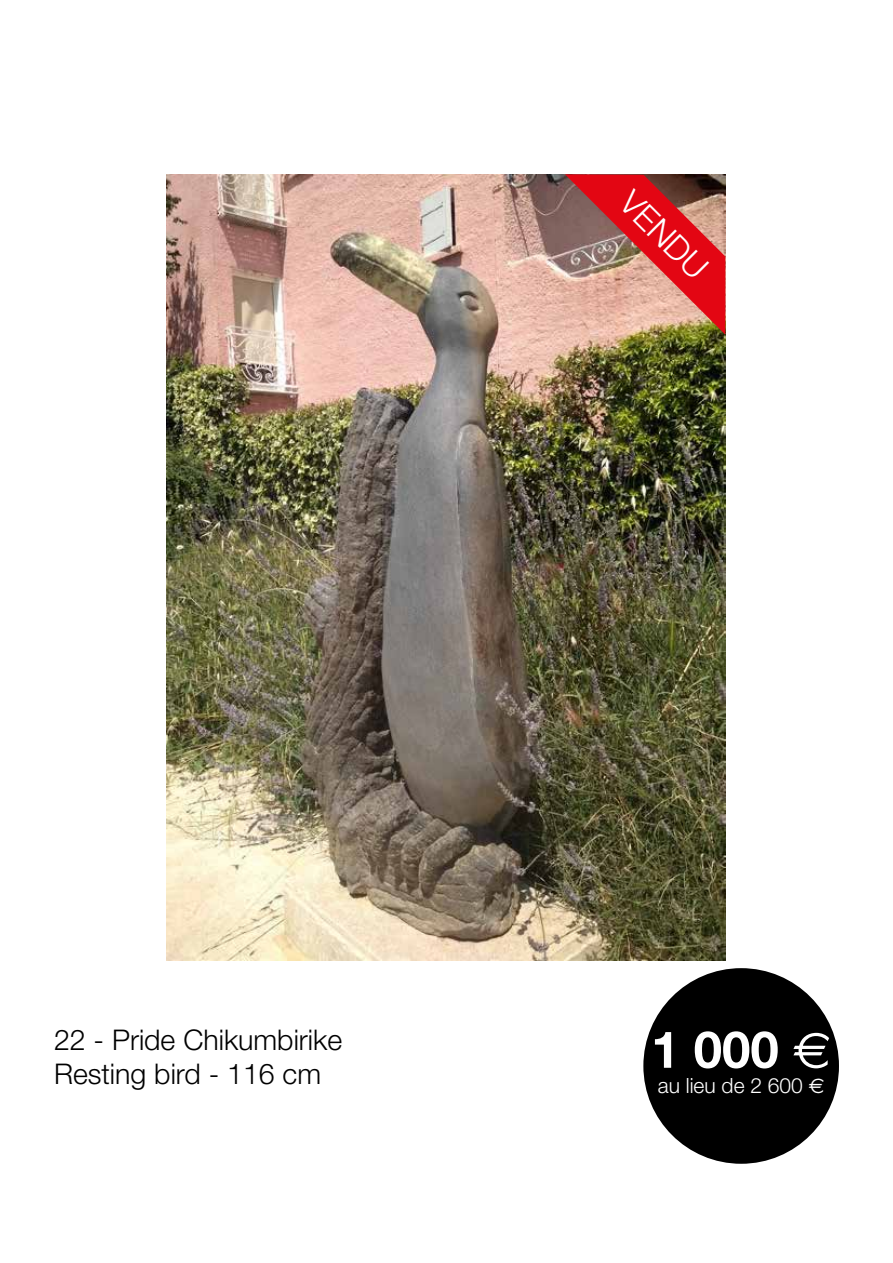
<style>
.page{position:relative;width:893px;height:1263px;background:#fff}
.page>*{position:absolute;margin:0;border:0;box-sizing:border-box;transform-origin:0 0}
.t1{font:700 51px "Helvetica Neue";color:#fff}
.t2{font:300 33.3px "Helvetica Neue";color:#fff}
.t3{font:300 28.5px/34.2px "Helvetica Neue";color:#000}
.t4{font:300 21px "Helvetica Neue";color:#fff}
.s1{font-family:"Euro Sans";font-weight:400}
</style>
<div class="page">
<img style="left:166px;top:174px;width:559px;height:786px">
<div style="left:643px;top:968px;width:196px;height:196px;background:#000;border-radius:50%"></div>
<img style="left:565px;top:174px;width:160px;height:161px">
<p class="t2" style="left:640px;top:182px;width:110px;rotate:45deg">VENDU</p>
<p class="t3" style="left:54px;top:1022px;width:290px">22 - Pride Chikumbirike<br>Resting bird - 116 cm</p>
<h1 class="t1" style="left:651px;top:1018px;width:182px">1 000 <span class="s1">€</span></h1>
<p class="t4" style="left:658px;top:1073px;width:168px">au lieu de 2 600 <span class="s1">€</span></p>
</div>
